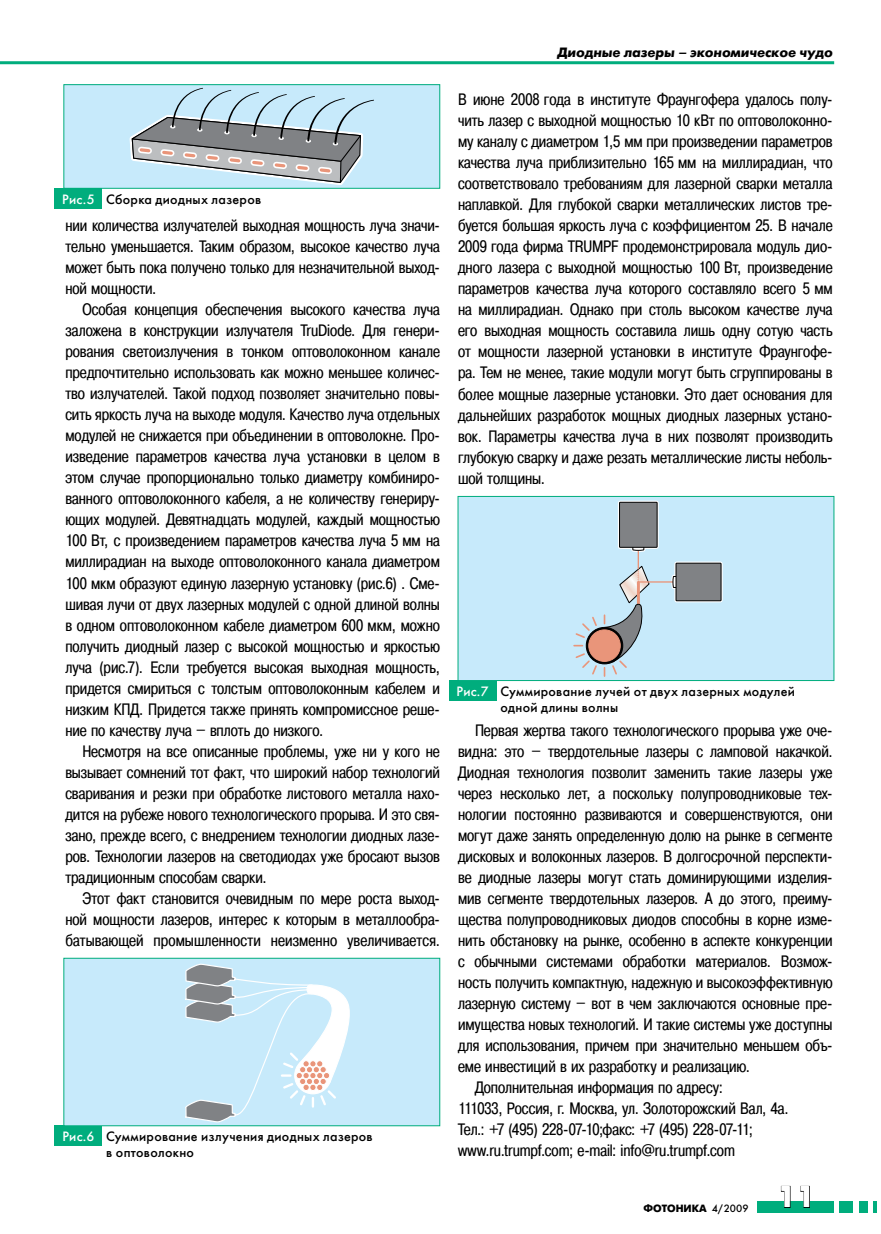
<style>
.page{position:relative;width:881px;height:1234px;background:#fff}
.page>*{position:absolute;margin:0;border:0;box-sizing:border-box;transform-origin:0 0}
.t1{font:700 30px "Futuris C";color:#fff}
.t2{font:16.5px/21px "Pragmatica Cond C";color:#000;text-align:justify}
.t3{font:13.5px/15.8px "Futuris C";letter-spacing:.02em;color:#000}
.t4{font:italic 700 13.5px "Futuris C";color:#000}
.t5{font:700 10.5px "Futuris C";color:#000}
.t6{font:10.5px "Futuris C";color:#000}
.s1{color:#fff}
.s2{font-weight:700}
</style>
<div class="page">
<hr style="left:0;top:61px;width:833px;height:3px;background:#00ad7d">
<div style="left:55px;top:188px;width:47px;height:20px;background:#00ad7d"></div>
<div style="left:64px;top:85px;width:375px;height:103px;background:#c7eafb"></div>
<svg style="left:129px;top:88px;width:245px;height:97px"></svg>
<div style="left:64px;top:84px;width:376px;height:104px;border:1px solid #00ad7d"></div>
<div style="left:55px;top:1125px;width:47px;height:20px;background:#00ad7d"></div>
<div style="left:66px;top:959px;width:372px;height:164px;background:#c7eafb"></div>
<svg style="left:184px;top:962px;width:171px;height:160px"></svg>
<div style="left:64px;top:957px;width:376px;height:168px;border:1px solid #00ad7d"></div>
<div style="left:449px;top:680px;width:47px;height:20px;background:#00ad7d"></div>
<div style="left:459px;top:498px;width:372px;height:180px;background:#c7eafb"></div>
<svg style="left:572px;top:499px;width:152px;height:178px"></svg>
<div style="left:675px;top:563px;width:45px;height:37px;background:#808285"></div>
<div style="left:675px;top:563px;width:46px;height:38px;border:1px solid #000"></div>
<div style="left:457px;top:496px;width:376px;height:184px;border:1px solid #00ad7d"></div>
<div style="left:757px;top:1201px;width:76px;height:11px;background:#00ad7d"></div>
<div style="left:838px;top:1201px;width:14px;height:11px;background:#00ad7d"></div>
<div style="left:858px;top:1201px;width:9px;height:11px;background:#00ad7d"></div>
<svg style="left:873px;top:1201px;width:2px;height:11px"></svg>
<svg style="left:780px;top:1185px;width:10px;height:22px"></svg>
<svg style="left:800px;top:1185px;width:9px;height:22px"></svg>
<p class="t3" style="left:62px;top:191px;width:200px"><span class="s1">Рис.5</span> Сборка диодных лазеров</p>
<p class="t2" style="left:65px;top:215px;width:376px">нии количества излучателей выходная мощность луча значи&shy;тельно уменьшается. Таким образом, высокое качество луча может быть пока получено только для незначительной выход&shy;ной мощности.</p>
<p class="t2" style="left:65px;top:299px;width:376px;text-indent:17px">Особая концепция обеспечения высокого качества луча заложена в конструкции излучателя TruDiode. Для генери&shy;рования светоизлучения в тонком оптоволоконном канале предпочтительно использовать как можно меньшее количес&shy;тво излучателей. Такой подход позволяет значительно повы&shy;сить яркость луча на выходе модуля. Качество луча отдельных модулей не снижается при объединении в оптоволокне. Про&shy;изведение параметров качества луча установки в целом в этом случае пропорционально только диаметру комбиниро&shy;ванного оптоволоконного кабеля, а не количеству генериру&shy;ющих модулей. Девятнадцать модулей, каждый мощностью 100 Вт, с произведением параметров качества луча 5 мм на миллирадиан на выходе оптоволоконного канала диаметром 100 мкм образуют единую лазерную установку (рис.6) . Сме&shy;шивая лучи от двух лазерных модулей с одной длиной волны в одном оптоволоконном кабеле диаметром 600 мкм, можно получить диодный лазер с высокой мощностью и яркостью луча (рис.7). Если требуется высокая выходная мощность, придется смириться с толстым оптоволоконным кабелем и низким КПД. Придется также принять компромиссное реше&shy;ние по качеству луча – вплоть до низкого.</p>
<p class="t2" style="left:65px;top:740px;width:376px;text-indent:17px">Несмотря на все описанные проблемы, уже ни у кого не вызывает сомнений тот факт, что широкий набор технологий сваривания и резки при обработке листового металла нахо&shy;дится на рубеже нового технологического прорыва. И это свя&shy;зано, прежде всего, с внедрением технологии диодных лазе&shy;ров. Технологии лазеров на светодиодах уже бросают вызов традиционным способам сварки.</p>
<p class="t2" style="left:65px;top:887px;width:376px;text-indent:17px">Этот факт становится очевидным по мере роста выход&shy;ной мощности лазеров, интерес к которым в металлообра&shy;батывающей промышленности неизменно увеличивается.</p>
<p class="t3" style="left:106px;top:1128px;width:268px;text-indent:-44px"><span class="s1">Рис.6</span> Суммирование излучения диодных лазеров в оптоволокно</p>
<p class="t4" style="left:557px;top:45px;width:276px">Диодные лазеры – экономическое чудо</p>
<p class="t2" style="left:458px;top:89px;width:376px">В июне 2008 года в институте Фраунгофера удалось полу&shy;чить лазер с выходной мощностью 10 кВт по оптоволоконно&shy;му каналу с диаметром 1,5 мм при произведении параметров качества луча приблизительно 165 мм на миллирадиан, что соответствовало требованиям для лазерной сварки металла наплавкой. Для глубокой сварки металлических листов тре&shy;буется большая яркость луча с коэффициентом 25. В начале 2009 года фирма TRUMPF продемонстрировала модуль дио&shy;дного лазера с выходной мощностью 100 Вт, произведение параметров качества луча которого составляло всего 5 мм на миллирадиан. Однако при столь высоком качестве луча его выходная мощность составила лишь одну сотую часть от мощности лазерной установки в институте Фраунгофе&shy;ра. Тем не менее, такие модули могут быть сгруппированы в более мощные лазерные установки. Это дает основания для дальнейших разработок мощных диодных лазерных устано&shy;вок. Параметры качества луча в них позволят производить глубокую сварку и даже резать металлические листы неболь&shy;шой толщины.</p>
<p class="t3" style="left:500px;top:683px;width:296px;text-indent:-44px"><span class="s1">Рис.7</span> Суммирование лучей от двух лазерных модулей одной длины волны</p>
<p class="t2" style="left:475px;top:719px;width:359px">Первая жертва такого технологического прорыва уже оче-</p>
<p class="t2" style="left:458px;top:740px;width:376px">видна: это – твердотельные лазеры с ламповой накачкой.</p>
<p class="t2" style="left:458px;top:761px;width:376px">Диодная технология позволит заменить такие лазеры уже</p>
<p class="t2" style="left:458px;top:782px;width:376px">через несколько лет, а поскольку полупроводниковые тех-</p>
<p class="t2" style="left:458px;top:803px;width:376px">нологии постоянно развиваются и совершенствуются, они</p>
<p class="t2" style="left:458px;top:824px;width:376px">могут даже занять определенную долю на рынке в сегменте</p>
<p class="t2" style="left:458px;top:845px;width:376px">дисковых и волоконных лазеров. В долгосрочной перспекти-</p>
<p class="t2" style="left:458px;top:866px;width:376px">ве диодные лазеры могут стать доминирующими изделия-</p>
<p class="t2" style="left:458px;top:887px;width:376px">мив сегменте твердотельных лазеров. А до этого, преиму-</p>
<p class="t2" style="left:458px;top:908px;width:376px">щества полупроводниковых диодов способны в корне изме-</p>
<p class="t2" style="left:458px;top:929px;width:376px">нить обстановку на рынке, особенно в аспекте конкуренции</p>
<p class="t2" style="left:458px;top:950px;width:376px">с обычными системами обработки материалов. Возмож-</p>
<p class="t2" style="left:458px;top:971px;width:376px">ность получить компактную, надежную и высокоэффективную</p>
<p class="t2" style="left:458px;top:992px;width:376px">лазерную систему – вот в чем заключаются основные пре-</p>
<p class="t2" style="left:458px;top:1013px;width:376px">имущества новых технологий. И такие системы уже доступны</p>
<p class="t2" style="left:458px;top:1034px;width:376px">для использования, причем при значительно меньшем объ-</p>
<p class="t2" style="left:458px;top:1055px;width:293px">еме инвестиций в их разработку и реализацию.</p>
<p class="t2" style="left:475px;top:1076px;width:249px">Дополнительная информация по адресу:</p>
<p class="t2" style="left:458px;top:1097px;width:332px">111033, Россия, г. Москва, ул. Золоторожский Вал, 4а.</p>
<p class="t2" style="left:458px;top:1118px;width:296px">Тел.: +7 (495) 228-07-10;факс: +7 (495) 228-07-11;</p>
<p class="t2" style="left:458px;top:1139px;width:278px">www.ru.trumpf.com; e-mail: info@ru.trumpf.com</p>
<p class="t5" style="left:643px;top:1202px;width:33px">ФОТОНИК</p>
<p class="t6" style="left:699px;top:1201px;width:51px"><span class="s2">А</span> 4/2009</p>
<h1 class="t1" style="left:776px;top:1179px;width:39px">11</h1>
</div>
